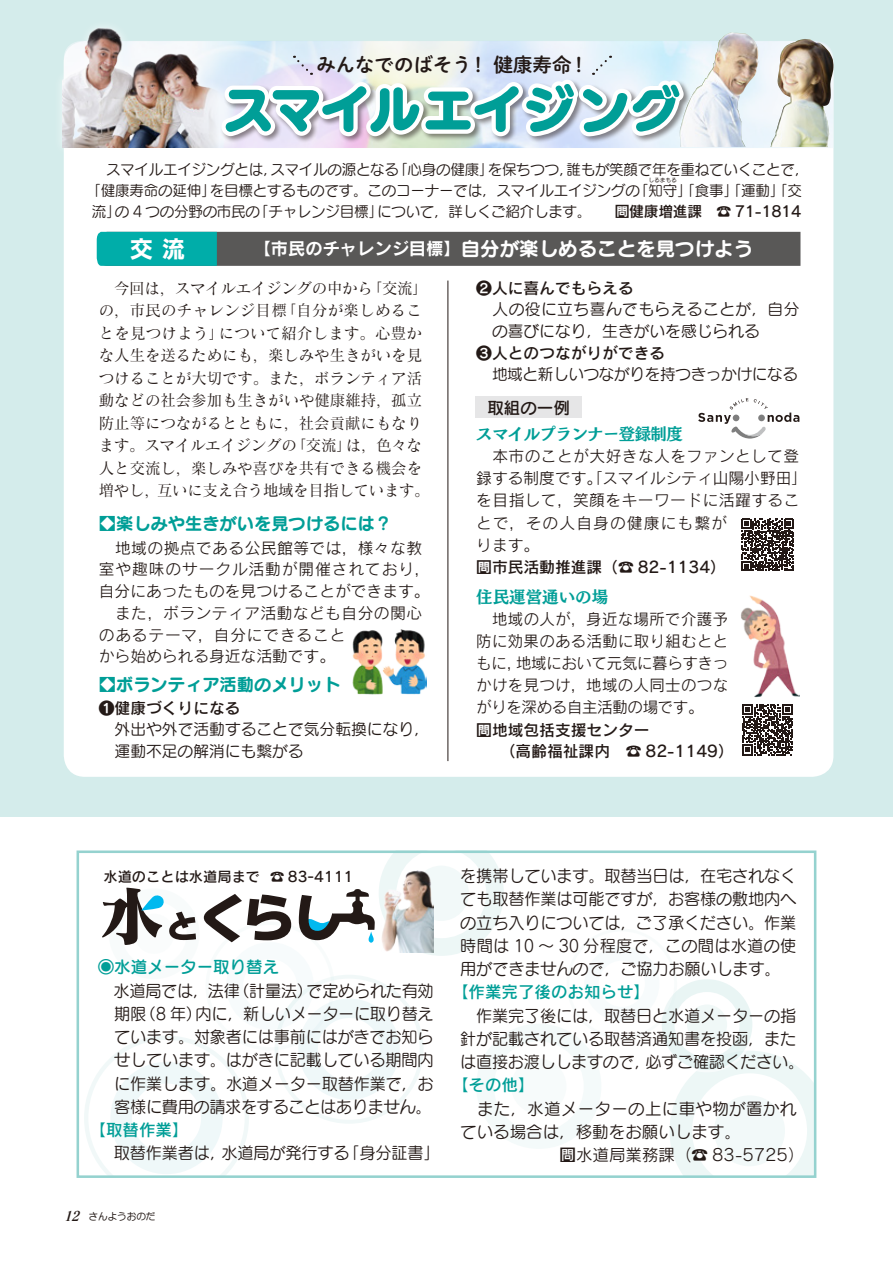
<style>
.page{position:relative;width:893px;height:1263px;background:#fff}
.page>*{position:absolute;margin:0;border:0;box-sizing:border-box;transform-origin:0 0}
.t1{font:800 52.5px "UD Marugo Small Pr 6 N";letter-spacing:-.04em;color:#009e97}
.t2{font:24px "Rodin Pro B";color:#fff}
.t3{font:19.5px "Seurat Pro N B";color:#fff}
.t4{font:19.5px "FOT DNP Shuei M Go Std B";color:#231916}
.t5{font:17.25px "Seurat Pro N B";color:#009e97}
._２行目以降字下げ{font:16.5px/23.2px "Seurat Pro N M";letter-spacing:-.01em;color:#231916;text-align:justify}
._２行目以降字下げ-2{font:16.5px/23.2px "Seurat Pro N M";letter-spacing:.02em;color:#231916}
._２行目以降字下げ-3{font:16.5px "Rodin Pro N DB";color:#009e97}
._２行目以降字下げ-4{font:16.5px "Rodin Pro N M";color:#231916}
.t6{font:16.5px "Mode Min B Std B";letter-spacing:-.03em;color:#009e97}
.t7{font:16.5px "Seurat Pro N DB";color:#009e97}
.t8{font:16.5px "Mode Min B Std B";color:#009e97}
.t9{font:16.5px "Seurat Pro N DB";color:#231916}
.t10{font:15.75px/22.5px "Matisse Pro N M";color:#231916}
.t11{font:15.75px/22.2px "Rodin Pro M";letter-spacing:.025em;color:#231916;text-align:justify}
.t12{font:15.75px/21.8px "Rodin Pro N M";letter-spacing:.03em;color:#231916}
.t13{font:15.75px "Rodin Pro DB";color:#231916}
.t14{font:15.75px/22.2px "Seurat Pro N M";letter-spacing:.03em;color:#231916}
.t15{font:15.75px/22.2px "Seurat Pro N M";color:#231916}
.t16{font:15.75px "Rodin Pro N DB";color:#231916}
.t17{font:15.75px "Seurat Pro N M";letter-spacing:-.02em;color:#231916}
.t18{font:14.7px/21px "Seurat Pro M";letter-spacing:-.02em;color:#231916;text-align:center}
.t19{font:14.25px "Rodin Pro DB";color:#231916}
.t20{font:9.75px "Anito Std M";letter-spacing:-.02em;color:#231916}
.t21{font:5.25px "Seurat Pro M";letter-spacing:.09em;color:#231916}
.s1{font-size:51px}
.s2{font-size:15px}
.s3{font-family:"Rodin Pro N DB";font-size:15px}
.s4{font-family:"Rodin Pro B";font-size:17.25px}
.s5{font-family:"Rodin Pro DB"}
.s6{font-family:"Matisse Eleganto Pro B";font-style:italic;font-size:13.5px}
</style>
<div class="page">
<svg style="left:84px;top:1036px;width:165px;height:138px"></svg>
<svg style="left:121px;top:1073px;width:91px;height:90px"></svg>
<div style="left:110px;top:1062px;width:113px;height:112px;border:22px solid #cee9ef;border-radius:50%"></div>
<svg style="left:670px;top:1051px;width:142px;height:123px"></svg>
<div style="left:474px;top:1022px;width:129px;height:128px;background:#f4fafa;border-radius:50%"></div>
<div style="left:473px;top:1020px;width:132px;height:132px;border:3px solid #fff;border-radius:50%"></div>
<div style="left:494px;top:1041px;width:90px;height:90px;border:17px solid #fff;border-radius:50%"></div>
<div style="left:108px;top:887px;width:93px;height:93px;background:#f8fbfb;border-radius:50%"></div>
<div style="left:122px;top:901px;width:65px;height:65px;border:12px solid #fff;border-radius:50%"></div>
<svg style="left:660px;top:978px;width:94px;height:93px;background:#e9f5f4"></svg>
<div style="left:659px;top:977px;width:96px;height:95px;border:2px solid #fff;border-radius:50%"></div>
<svg style="left:681px;top:998px;width:52px;height:53px;fill:#f0f8f7"></svg>
<div style="left:674px;top:992px;width:66px;height:65px;border:12px solid #fff;border-radius:50%"></div>
<div style="left:275px;top:975px;width:149px;height:149px;border:4px solid #d3ebea;border-radius:50%"></div>
<svg style="left:308px;top:1008px;width:82px;height:82px"></svg>
<div style="left:298px;top:998px;width:102px;height:102px;border:19px solid #cee9ef;border-radius:50%"></div>
<div style="left:568px;top:930px;width:108px;height:107px;background:#fff;border-radius:50%"></div>
<div style="left:567px;top:928px;width:110px;height:111px;border:3px solid #d3ebea;border-radius:50%"></div>
<div style="left:584px;top:946px;width:75px;height:75px;border:14px solid #cee9ef;border-radius:50%"></div>
<div style="left:207px;top:923px;width:126px;height:126px;background:#fff;border-radius:50%"></div>
<div style="left:206px;top:921px;width:129px;height:129px;border:3px solid #d3ebea;border-radius:50%"></div>
<div style="left:226px;top:942px;width:88px;height:88px;border:17px solid #cee9ef;border-radius:50%"></div>
<div style="left:77px;top:850px;width:739px;height:328px;border:3px solid #95d2cf"></div>
<div style="left:0;top:0;width:893px;height:816px;background:#d4eceb"></div>
<div style="left:64px;top:41px;width:769px;height:736px;background:#fff;border-radius:21px"></div>
<div style="left:53px;top:19px;width:188px;height:138px;background:#fff;opacity:.75"></div>
<img style="left:63px;top:28px;width:169px;height:119px">
<img style="left:680px;top:32px;width:153px;height:115px">
<div style="left:220px;top:78px;width:471px;height:66px;background:#231916;opacity:.5"></div>
<svg style="left:698px;top:398px;width:101px;height:41px"></svg>
<img style="left:352px;top:629px;width:74px;height:65px">
<img style="left:741px;top:595px;width:59px;height:102px">
<svg style="left:741px;top:518px;width:53px;height:53px"></svg>
<svg style="left:742px;top:704px;width:51px;height:51px"></svg>
<svg style="left:204px;top:894px;width:87px;height:48px"></svg>
<svg style="left:102px;top:888px;width:94px;height:57px"></svg>
<svg style="left:299px;top:850px;width:208px;height:109px"></svg>
<img style="left:382px;top:870px;width:52px;height:82px">
<svg style="left:216px;top:56px;width:472px;height:86px"></svg>
<div style="left:476px;top:397px;width:106px;height:21px;background:#e6e6e7"></div>
<hr style="left:448px;top:281px;width:1px;height:480px;background:#231916">
<svg style="left:97px;top:232px;width:703px;height:34px;background:#4a6765"></svg>
<p class="t4" style="left:316px;top:50px;width:274px">みんなでのばそう！ 健康寿命！</p>
<h1 class="t1" style="left:222px;top:80px;width:460px">スマイルエイジン<span class="s1">グ</span></h1>
<p class="t18" style="left:86px;top:158px;width:724px">　スマイルエイジングとは，スマイルの源となる「心身の健康」を保ちつつ，誰もが笑顔で年を重ねていくことで，「健康寿命の延伸」を目標とするものです。このコーナーでは，スマイルエイジングの「知守」「食事」「運動」「交</p>
<p class="t21" style="left:649px;top:177px;width:30px">しるまもる</p>
<p class="t18" style="left:92px;top:201px;width:711px">流」の 4 つの分野の市民の「チャレンジ目標」について，詳しくご紹介します。<span class="s2">　</span> <span class="s3">問健康増進課　☎ 71-1814</span></p>
<p class="t2" style="left:129px;top:233px;width:58px">交 流</p>
<p class="t3" style="left:254px;top:235px;width:501px"><span class="s4">【市民のチャレンジ目標】</span>自分が楽しめることを見つけよう</p>
<p class="t10" style="left:99px;top:276px;width:332px">　今回は，スマイルエイジングの中から「交流」の，市民のチャレンジ目標「自分が楽しめることを見つけよう」について紹介します。心豊かな人生を送るためにも，楽しみや生きがいを見つけることが大切です。また，ボランティア活動などの社会参加も生きがいや健康維持，孤立防止等につながるとともに，社会貢献にもなります。スマイルエイジングの「交流」は，色々な人と交流し，楽しみや喜びを共有できる機会を増やし，互いに支え合う地域を目指しています。</p>
<p class="t5" style="left:99px;top:512px;width:295px"><span class="s5">▪</span>楽しみや生きがいを見つけるには？</p>
<p class="t12" style="left:99px;top:536px;width:333px">　地域の拠点である公民館等では，様々な教室や趣味のサークル活動が開催されており，自分にあったものを見つけることができます。</p>
<p class="t12" style="left:99px;top:601px;width:325px">　また，ボランティア活動なども自分の関心のあるテーマ，自分にできること<br>から始められる身近な活動です。</p>
<p class="t5" style="left:99px;top:672px;width:243px"><span class="s5">▪</span>ボランティア活動のメリット</p>
<p class="t16" style="left:99px;top:698px;width:143px">❶健康づくりになる</p>
<p class="t15" style="left:115px;top:717px;width:317px;text-indent:-16px">　外出や外で活動することで気分転換になり，運動不足の解消にも繋がる</p>
<p class="t16" style="left:476px;top:278px;width:159px">❷人に喜んでもらえる</p>
<p class="t14" style="left:492px;top:297px;width:309px;text-indent:-16px">　人の役に立ち喜んでもらえることが，自分の喜びになり，生きがいを感じられる</p>
<p class="t16" style="left:476px;top:343px;width:190px">❸人とのつながりができる</p>
<p class="t17" style="left:492px;top:364px;width:307px">地域と新しいつながりを持つきっかけになる</p>
<p class="t9" style="left:487px;top:396px;width:84px">取組の一例</p>
<p class="t6" style="left:476px;top:420px;width:208px">スマイルプランナー登録制度</p>
<p class="t11" style="left:476px;top:444px;width:333px;text-align:left">　本市のことが大好きな人をファンとして登録する制度です。「スマイルシティ山陽小野田」を目指して，笑顔をキーワードに活躍することで，その人自身の健康にも繋が<br>ります。</p>
<p class="t13" style="left:476px;top:557px;width:251px">問市民活動推進課（☎ 82-1134）</p>
<p class="t8" style="left:476px;top:583px;width:133px">住民運営通いの場</p>
<p class="t11" style="left:476px;top:607px;width:253px">　地域の人が，身近な場所で介護予防に効果のある活動に取り組むとともに，地域において元気に暮らすきっかけを見つけ，地域の人同士のつながりを深める自主活動の場です。</p>
<p class="t13" style="left:476px;top:719px;width:175px">問地域包括支援センター</p>
<p class="t13" style="left:476px;top:740px;width:259px">　　（高齢福祉課内　☎ 82-1149）</p>
<p class="t19" style="left:103px;top:867px;width:252px">水道のことは水道局まで ☎ 83-4111</p>
<p class="t7" style="left:98px;top:956px;width:183px">◉水道メーター取り替え</p>
<p class="_２行目以降字下げ" style="left:114px;top:978px;width:321px;text-indent:-16px">　水道局では，法律（計量法）で定められた有効期限（8 年）内に，新しいメーターに取り替えています。対象者には事前にはがきでお知らせしています。はがきに記載している期間内に作業します。水道メーター取替作業で，お客様に費用の請求をすることはありません。</p>
<p class="_２行目以降字下げ-3" style="left:90px;top:1119px;width:100px">【取替作業】</p>
<p class="_２行目以降字下げ" style="left:114px;top:1141px;width:327px">取替作業者は，水道局が発行する「身分証書」</p>
<p class="t20" style="left:64px;top:1210px;width:93px"><span class="s6">12</span> さんようおのだ</p>
<p class="_２行目以降字下げ" style="left:460px;top:864px;width:337px">を携帯しています。取替当日は，在宅されなくても取替作業は可能ですが，お客様の敷地内への立ち入りについては，ご了承ください。作業時間は 10 〜 30 分程度で，この間は水道の使用ができませんので，ご協力お願いします。</p>
<p class="_２行目以降字下げ-3" style="left:452px;top:981px;width:199px">【作業完了後のお知らせ】</p>
<p class="_２行目以降字下げ" style="left:460px;top:1003px;width:345px;text-align:left">　作業完了後には，取替日と水道メーターの指針が記載されている取替済通知書を投函，または直接お渡ししますので，必ずご確認ください。</p>
<p class="_２行目以降字下げ-3" style="left:452px;top:1074px;width:84px">【その他】</p>
<p class="_２行目以降字下げ-2" style="left:460px;top:1096px;width:337px;text-indent:17px">また，水道メーターの上に車や物が置かれている場合は，移動をお願いします。</p>
<p class="_２行目以降字下げ-4" style="left:560px;top:1144px;width:246px">問水道局業務課（☎ 83-5725）</p>
</div>
